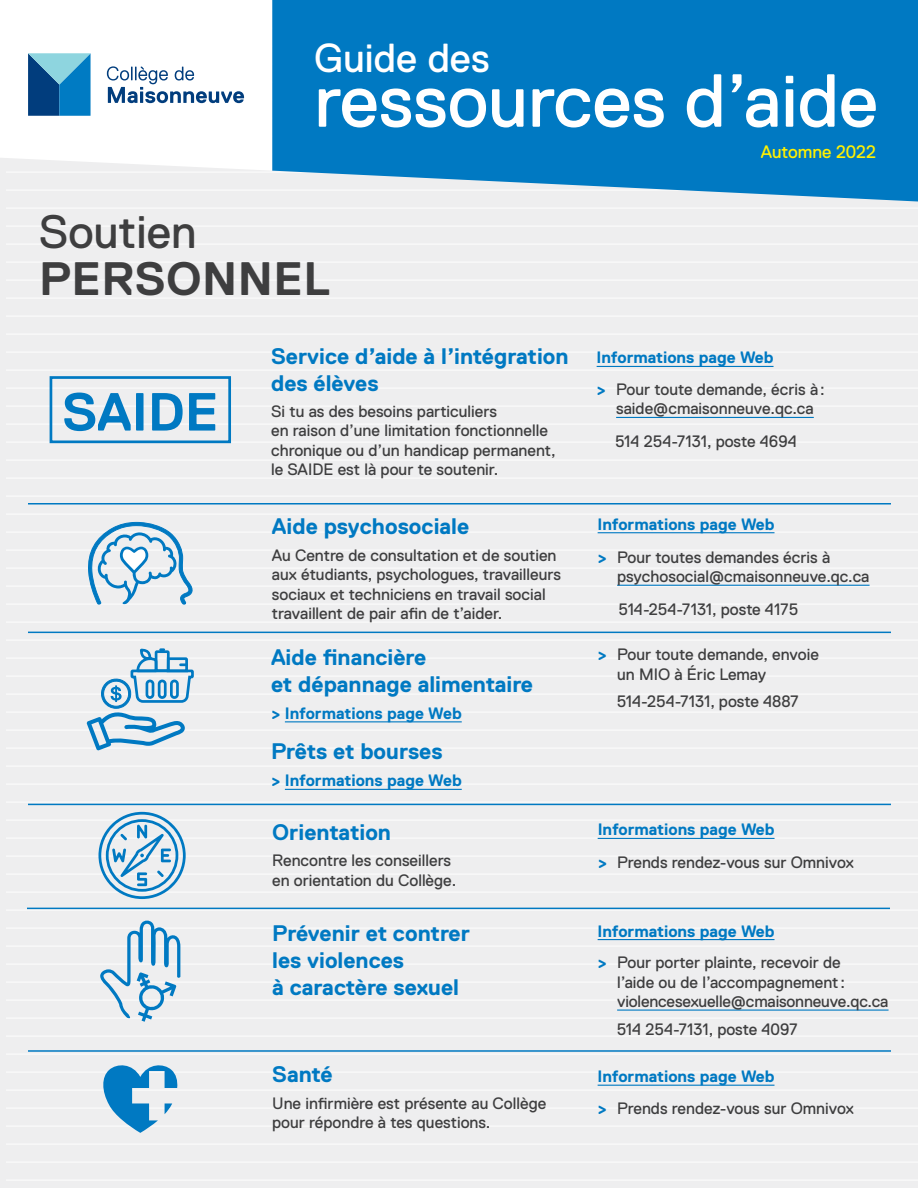
<style>
.page{position:relative;width:918px;height:1188px;background:#eeeeef}
.page>*{position:absolute;margin:0;border:0;box-sizing:border-box;transform-origin:0 0}
.t1{font:75px "Replica Pro";color:#fff}
.t2{font:700 53.55px "Replica Pro";color:#0079c2}
.t3{font:700 46.8px "Replica Pro";letter-spacing:.01em;color:#3e3e3f}
.t4{font:46.8px "Replica Pro";color:#3e3e3f}
.t5{font:40.5px "Replica Pro";color:#fff}
.t6{font:700 22.5px/27px "Replica Pro";color:#0079c2}
.t7{font:18px "Replica Pro";color:#fff101}
.t8{font:16.5px/19.5px "Replica Pro";color:#3e3e3f}
.t9{font:700 16.5px "Replica Pro";color:#0079c2}
.s1{font-weight:700;color:#0079c2}
</style>
<div class="page">
<hr style="left:6px;top:171px;width:912px;height:2px;background:#fff">
<hr style="left:6px;top:189px;width:912px;height:2px;background:#fff">
<hr style="left:6px;top:207px;width:912px;height:2px;background:#fff">
<hr style="left:6px;top:225px;width:912px;height:2px;background:#fff">
<hr style="left:6px;top:243px;width:912px;height:2px;background:#fff">
<hr style="left:6px;top:261px;width:912px;height:2px;background:#fff">
<hr style="left:6px;top:279px;width:912px;height:2px;background:#fff">
<hr style="left:6px;top:297px;width:912px;height:2px;background:#fff">
<hr style="left:6px;top:315px;width:912px;height:2px;background:#fff">
<hr style="left:6px;top:333px;width:912px;height:2px;background:#fff">
<hr style="left:6px;top:351px;width:912px;height:2px;background:#fff">
<hr style="left:6px;top:369px;width:912px;height:2px;background:#fff">
<hr style="left:6px;top:387px;width:912px;height:2px;background:#fff">
<hr style="left:6px;top:405px;width:912px;height:2px;background:#fff">
<hr style="left:6px;top:423px;width:912px;height:2px;background:#fff">
<hr style="left:6px;top:441px;width:912px;height:2px;background:#fff">
<hr style="left:6px;top:459px;width:912px;height:2px;background:#fff">
<hr style="left:6px;top:477px;width:912px;height:2px;background:#fff">
<hr style="left:6px;top:495px;width:912px;height:2px;background:#fff">
<hr style="left:6px;top:513px;width:912px;height:2px;background:#fff">
<hr style="left:6px;top:531px;width:912px;height:2px;background:#fff">
<hr style="left:6px;top:549px;width:912px;height:2px;background:#fff">
<hr style="left:6px;top:567px;width:912px;height:2px;background:#fff">
<hr style="left:6px;top:585px;width:912px;height:2px;background:#fff">
<hr style="left:6px;top:603px;width:912px;height:2px;background:#fff">
<hr style="left:6px;top:621px;width:912px;height:2px;background:#fff">
<hr style="left:6px;top:639px;width:912px;height:2px;background:#fff">
<hr style="left:6px;top:657px;width:912px;height:2px;background:#fff">
<hr style="left:6px;top:675px;width:912px;height:2px;background:#fff">
<hr style="left:6px;top:693px;width:912px;height:2px;background:#fff">
<hr style="left:6px;top:711px;width:912px;height:2px;background:#fff">
<hr style="left:6px;top:729px;width:912px;height:2px;background:#fff">
<hr style="left:6px;top:747px;width:912px;height:2px;background:#fff">
<hr style="left:6px;top:765px;width:912px;height:2px;background:#fff">
<hr style="left:6px;top:783px;width:912px;height:2px;background:#fff">
<hr style="left:6px;top:801px;width:912px;height:2px;background:#fff">
<hr style="left:6px;top:819px;width:912px;height:2px;background:#fff">
<hr style="left:6px;top:837px;width:912px;height:2px;background:#fff">
<hr style="left:6px;top:855px;width:912px;height:2px;background:#fff">
<hr style="left:6px;top:873px;width:912px;height:2px;background:#fff">
<hr style="left:6px;top:891px;width:912px;height:2px;background:#fff">
<hr style="left:6px;top:909px;width:912px;height:2px;background:#fff">
<hr style="left:6px;top:927px;width:912px;height:2px;background:#fff">
<hr style="left:6px;top:945px;width:912px;height:2px;background:#fff">
<hr style="left:6px;top:963px;width:912px;height:2px;background:#fff">
<hr style="left:6px;top:981px;width:912px;height:2px;background:#fff">
<hr style="left:6px;top:999px;width:912px;height:2px;background:#fff">
<hr style="left:6px;top:1017px;width:912px;height:2px;background:#fff">
<hr style="left:6px;top:1035px;width:912px;height:2px;background:#fff">
<hr style="left:6px;top:1053px;width:912px;height:2px;background:#fff">
<hr style="left:6px;top:1071px;width:912px;height:2px;background:#fff">
<hr style="left:6px;top:1089px;width:912px;height:2px;background:#fff">
<hr style="left:6px;top:1107px;width:912px;height:2px;background:#fff">
<hr style="left:6px;top:1125px;width:912px;height:2px;background:#fff">
<hr style="left:6px;top:1143px;width:912px;height:2px;background:#fff">
<hr style="left:6px;top:1161px;width:912px;height:2px;background:#fff">
<hr style="left:6px;top:1179px;width:912px;height:2px;background:#fff">
<hr style="left:598px;top:838px;width:177px;height:1px;background:#0079c2">
<hr style="left:28px;top:804px;width:863px;height:1px;background:#0079c2">
<svg style="left:98px;top:812px;width:88px;height:87px"></svg>
<hr style="left:285px;top:721px;width:177px;height:1px;background:#0079c2">
<hr style="left:285px;top:789px;width:177px;height:1px;background:#0079c2">
<svg style="left:87px;top:648px;width:108px;height:102px"></svg>
<hr style="left:598px;top:532px;width:177px;height:1px;background:#0079c2">
<hr style="left:617px;top:585px;width:253px;height:1px;background:#0079c2">
<svg style="left:87px;top:521px;width:107px;height:113px"></svg>
<hr style="left:28px;top:1050px;width:863px;height:2px;background:#0079c2">
<hr style="left:27px;top:908px;width:863px;height:1px;background:#0079c2">
<hr style="left:28px;top:632px;width:863px;height:1px;background:#0079c2">
<hr style="left:28px;top:503px;width:863px;height:2px;background:#0079c2">
<hr style="left:598px;top:939px;width:177px;height:1px;background:#0079c2">
<hr style="left:617px;top:1010px;width:272px;height:1px;background:#0079c2">
<hr style="left:598px;top:1085px;width:177px;height:1px;background:#0079c2">
<hr style="left:597px;top:366px;width:177px;height:1px;background:#0079c2">
<hr style="left:616px;top:417px;width:198px;height:1px;background:#0079c2">
<svg style="left:272px;top:0;width:646px;height:202px;background:#1382c5"></svg>
<div style="left:0;top:0;width:272px;height:170px;background:#fff"></div>
<svg style="left:107px;top:66px;width:137px;height:37px;background:#bccbdc"></svg>
<svg style="left:28px;top:53px;width:63px;height:63px;background:#287db1"></svg>
<div style="left:50px;top:376px;width:181px;height:67px;border:3px solid #0079c2"></div>
<svg style="left:100px;top:920px;width:80px;height:102px"></svg>
<svg style="left:101px;top:1065px;width:77px;height:68px"></svg>
<p class="t5" style="left:314px;top:36px;width:177px">Guide des</p>
<p class="t1" style="left:314px;top:59px;width:565px">ressources d’aide</p>
<p class="t7" style="left:761px;top:141px;width:117px">Automne 2022</p>
<p class="t4" style="left:39px;top:206px;width:159px">Soutien</p>
<p class="t3" style="left:39px;top:253px;width:292px">PERSONNEL</p>
<p class="t2" style="left:62px;top:382px;width:158px">SAIDE</p>
<p class="t6" style="left:271px;top:342px;width:299px">Service d’aide à l’intégration des élèves</p>
<p class="t8" style="left:271px;top:402px;width:286px">Si tu as des besoins particuliers<br>en raison d’une limitation fonctionnelle chronique ou d’un handicap permanent, le SAIDE est là pour te soutenir.</p>
<p class="t6" style="left:272px;top:513px;width:199px">Aide psychosociale</p>
<p class="t8" style="left:272px;top:545px;width:291px">Au Centre de consultation et de soutien aux étudiants, psychologues, travailleurs sociaux et techniciens en travail social travaillent de pair afin de t’aider.</p>
<p class="t6" style="left:271px;top:644px;width:264px">Aide financière<br>et dépannage alimentaire</p>
<p class="t9" style="left:271px;top:704px;width:192px">&gt; Informations page Web</p>
<p class="t6" style="left:271px;top:738px;width:173px">Prêts et bourses</p>
<p class="t9" style="left:271px;top:772px;width:192px">&gt; Informations page Web</p>
<p class="t6" style="left:272px;top:819px;width:120px">Orientation</p>
<p class="t8" style="left:272px;top:851px;width:186px">Rencontre les conseillers en orientation du Collège.</p>
<p class="t6" style="left:272px;top:920px;width:199px">Prévenir et contrer les violences<br>à caractère sexuel</p>
<p class="t6" style="left:272px;top:1061px;width:62px">Santé</p>
<p class="t8" style="left:272px;top:1093px;width:276px">Une infirmière est présente au Collège pour répondre à tes questions.</p>
<p class="t9" style="left:597px;top:349px;width:178px">Informations page Web</p>
<p class="t8" style="left:597px;top:380px;width:230px;text-align:center"><span class="s1">&gt;</span> Pour toute demande, écris à : saide@cmaisonneuve.qc.ca</p>
<p class="t8" style="left:615px;top:432px;width:183px">514 254-7131, poste 4694</p>
<p class="t9" style="left:598px;top:515px;width:178px">Informations page Web</p>
<p class="t8" style="left:617px;top:547px;width:254px;text-indent:-20px"><span class="s1">&gt;</span> Pour toutes demandes écris à psychosocial@cmaisonneuve.qc.ca</p>
<p class="t8" style="left:619px;top:600px;width:181px">514-254-7131, poste 4175</p>
<p class="t8" style="left:617px;top:645px;width:203px;text-indent:-20px"><span class="s1">&gt;</span> Pour toute demande, envoie un MIO à Éric Lemay</p>
<p class="t8" style="left:617px;top:691px;width:183px">514-254-7131, poste 4887</p>
<p class="t9" style="left:598px;top:821px;width:178px">Informations page Web</p>
<p class="t8" style="left:598px;top:853px;width:258px"><span class="s1">&gt;</span> Prends rendez-vous sur Omnivox</p>
<p class="t9" style="left:598px;top:922px;width:178px">Informations page Web</p>
<p class="t8" style="left:598px;top:953px;width:249px;text-align:right"><span class="s1">&gt;</span> Pour porter plainte, recevoir de l’aide ou de l’accompagnement:</p>
<p class="t8" style="left:617px;top:992px;width:273px">violencesexuelle@cmaisonneuve.qc.ca</p>
<p class="t8" style="left:617px;top:1019px;width:182px">514 254-7131, poste 4097</p>
<p class="t9" style="left:598px;top:1067px;width:178px">Informations page Web</p>
<p class="t8" style="left:598px;top:1098px;width:258px"><span class="s1">&gt;</span> Prends rendez-vous sur Omnivox</p>
</div>
